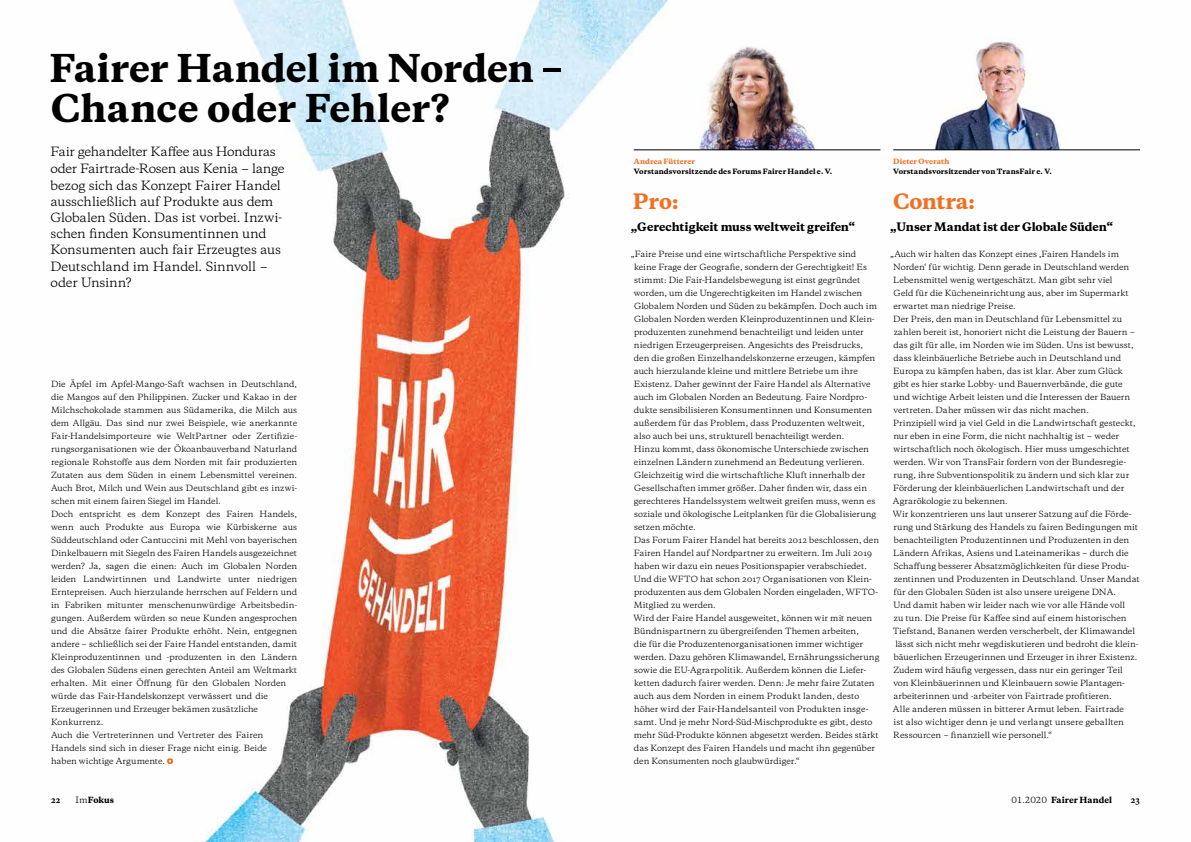
<style>
.page{position:relative;width:1191px;height:842px;background:#fff}
.page>*{position:absolute;margin:0;border:0;box-sizing:border-box;transform-origin:0 0}
.t1{font:800 36px/40px "Galaxie Copernicus";color:#000}
.t2{font:800 20px "Galaxie Copernicus";letter-spacing:-.005em;color:#f36f21}
.t3{font:12px/16.4px "Galaxie Copernicus";letter-spacing:-.015em;color:#000}
.t4{font:800 11px "Galaxie Copernicus";letter-spacing:-.01em;color:#000}
.t5{font:8px/13px "Galaxie Copernicus";color:#000}
.t6{font:800 8px "Galaxie Copernicus";letter-spacing:.005em;color:#000}
.t7{font:700 8px "Galaxie Copernicus";color:#000}
.t8{font:800 6.9px "Galaxie Copernicus";letter-spacing:.01em;color:#000}
.t9{font:800 6.9px "Galaxie Copernicus";letter-spacing:.01em;color:#f36f21}
.s1{font-family:"Executive 45";font-weight:300}
.s2{font-weight:400;font-size:8.2px}
.s3{font-weight:400}
</style>
<div class="page">
<img style="left:169px;top:0;width:971px;height:842px">
<svg style="left:167px;top:758px;width:6px;height:6px"></svg>
<img style="left:655px;top:40px;width:164px;height:110px">
<hr style="left:634px;top:150px;width:246px;height:1px;background:#000">
<img style="left:916px;top:27px;width:199px;height:123px">
<hr style="left:893px;top:150px;width:247px;height:1px;background:#000">
<hr style="left:543px;top:69px;width:18px;height:3px;background:#000">
<h1 class="t1" style="left:50px;top:48px;width:486px">Fairer Handel im Norden<br>Chance oder Fehler?</h1>
<p class="t3" style="left:50px;top:143px;width:236px">Fair gehandelter Kaffee aus Honduras oder Fairtrade-Rosen aus Kenia <span class="s1">–</span> lange bezog sich das Konzept Fairer Handel ausschließlich auf Produkte aus dem Globalen Süden. Das ist vorbei. Inzwi&shy;schen finden Konsumentinnen und Konsumenten auch fair Erzeugtes aus Deutschland im Handel. Sinnvoll <span class="s1">– </span>oder Unsinn?</p>
<p class="t5" style="left:51px;top:378px;width:248px">Die Äpfel im Apfel-Mango-Saft wachsen in Deutschland, die Mangos auf den Philippinen. Zucker und Kakao in der Milchschokolade stammen aus Südamerika, die Milch aus dem Allgäu. Das sind nur zwei Beispiele, wie anerkannte Fair-Handelsimporteure wie WeltPartner oder Zertifizie&shy;rungsorganisationen wie der Ökoanbauverband Naturland regionale Rohstoffe aus dem Norden mit fair produzierten Zutaten aus dem Süden in einem Lebensmittel vereinen.<br>Auch Brot, Milch und Wein aus Deutschland gibt es inzwi&shy;schen mit einem fairen Siegel im Handel.<br>Doch entspricht es dem Konzept des Fairen Handels, wenn auch Produkte aus Europa wie Kürbiskerne aus Süddeutschland oder Cantuccini mit Mehl von bayerischen Dinkelbauern mit Siegeln des Fairen Handels ausgezeichnet werden? Ja, sagen die einen: Auch im Globalen Norden leiden Landwirtinnen und Landwirte unter niedrigen Erntepreisen. Auch hierzulande herrschen auf Feldern und in Fabriken mitunter menschenunwürdige Arbeitsbedin&shy;gungen. Außerdem würden so neue Kunden angesprochen und die Absätze fairer Produkte erhöht. Nein, entgegnen andere <span class="s1">–</span> schließlich sei der Faire Handel entstanden, damit Kleinproduzentinnen und -produzenten in den Ländern des Globalen Südens einen gerechten Anteil am Weltmarkt erhalten. Mit einer Öffnung für den Globalen Norden würde das Fair-Handelskonzept verwässert und die Erzeugerinnen und Erzeuger bekämen zusätzliche Konkurrenz.<br>Auch die Vertreterinnen und Vertreter des Fairen Handels sind sich in dieser Frage nicht einig. Beide<br>haben wichtige Argumente.</p>
<p class="t9" style="left:634px;top:156px;width:63px">Andrea Fütterer</p>
<p class="t8" style="left:634px;top:167px;width:200px">Vorstandsvorsitzende des Forums Fairer Handel e. V.</p>
<h2 class="t2" style="left:633px;top:188px;width:47px">Pro:</h2>
<h3 class="t4" style="left:630px;top:220px;width:227px">„Gerechtigkeit muss weltweit greifen“</h3>
<p class="t5" style="left:633px;top:248px;width:247px;text-indent:-3px">„Faire Preise und eine wirtschaftliche Perspektive sind keine Frage der Geografie, sondern der Gerechtigkeit! Es stimmt: Die Fair-Handelsbewegung ist einst gegründet worden, um die Ungerechtigkeiten im Handel zwischen Globalem Norden und Süden zu bekämpfen. Doch auch im Globalen Norden werden Kleinproduzentinnen und Klein&shy;produzenten zunehmend benachteiligt und leiden unter niedrigen Erzeugerpreisen. Angesichts des Preisdrucks, den die großen Einzelhandelskonzerne erzeugen, kämpfen auch hierzulande kleine und mittlere Betriebe um ihre Existenz. Daher gewinnt der Faire Handel als Alternative auch im Globalen Norden an Bedeutung. Faire Nordpro&shy;dukte sensibilisieren Konsumentinnen und Konsumenten außerdem für das Problem, dass Produzenten weltweit, also auch bei uns, strukturell benachteiligt werden.<br>Hinzu kommt, dass ökonomische Unterschiede zwischen einzelnen Ländern zunehmend an Bedeutung verlieren.<br>Gleichzeitig wird die wirtschaftliche Kluft innerhalb der Gesellschaften immer größer. Daher finden wir, dass ein gerechteres Handelssystem weltweit greifen muss, wenn es soziale und ökologische Leitplanken für die Globalisierung setzen möchte.<br>Das Forum Fairer Handel hat bereits 2012 beschlossen, den Fairen Handel auf Nordpartner zu erweitern. Im Juli 2019 haben wir dazu ein neues Positionspapier verabschiedet.<br>Und die WFTO hat schon 2017 Organisationen von Klein&shy;produzenten aus dem Globalen Norden eingeladen, WFTO-Mitglied zu werden.<br>Wird der Faire Handel ausgeweitet, können wir mit neuen Bündnispartnern zu übergreifenden Themen arbeiten,<br>die für die Produzentenorganisationen immer wichtiger werden. Dazu gehören Klimawandel, Ernährungssicherung sowie die EU-Agrarpolitik. Außerdem können die Liefer&shy;ketten dadurch fairer werden. Denn: Je mehr faire Zutaten auch aus dem Norden in einem Produkt landen, desto höher wird der Fair-Handelsanteil von Produkten insge&shy;samt. Und je mehr Nord-Süd-Mischprodukte es gibt, desto mehr Süd-Produkte können abgesetzt werden. Beides stärkt das Konzept des Fairen Handels und macht ihn gegenüber den Konsumenten noch glaubwürdiger.“</p>
<p class="t9" style="left:893px;top:156px;width:58px">Dieter Overath</p>
<p class="t8" style="left:893px;top:167px;width:160px">Vorstandsvorsitzender von TransFair e. V.</p>
<h2 class="t2" style="left:893px;top:188px;width:84px">Contra:</h2>
<h3 class="t4" style="left:890px;top:220px;width:225px">„Unser Mandat ist der Globale Süden“</h3>
<p class="t5" style="left:890px;top:248px;width:230px">„Auch wir halten das Konzept eines ‚Fairen Handels im</p>
<p class="t5" style="left:893px;top:261px;width:237px">Norden‘ für wichtig. Denn gerade in Deutschland werden</p>
<p class="t5" style="left:893px;top:274px;width:221px">Lebensmittel wenig wertgeschätzt. Man gibt sehr viel</p>
<p class="t5" style="left:893px;top:287px;width:236px">Geld für die Kücheneinrichtung aus, aber im Supermarkt</p>
<p class="t5" style="left:893px;top:300px;width:124px">erwartet man niedrige Preise.</p>
<p class="t5" style="left:893px;top:313px;width:230px">Der Preis, den man in Deutschland für Lebensmittel zu</p>
<p class="t5" style="left:893px;top:326px;width:243px">zahlen bereit ist, honoriert nicht die Leistung der Bauern <span class="s1">–</span></p>
<p class="t5" style="left:893px;top:339px;width:242px">das gilt für alle, im Norden wie im Süden. Uns ist bewusst,</p>
<p class="t5" style="left:893px;top:352px;width:229px">dass kleinbäuerliche Betriebe auch in Deutschland und</p>
<p class="t5" style="left:893px;top:365px;width:231px">Europa zu kämpfen haben, das ist klar. Aber zum Glück</p>
<p class="t5" style="left:893px;top:378px;width:231px">gibt es hier starke Lobby- und Bauernverbände, die gute</p>
<p class="t5" style="left:893px;top:391px;width:238px">und wichtige Arbeit leisten und die Interessen der Bauern</p>
<p class="t5" style="left:893px;top:404px;width:197px">vertreten. Daher müssen wir das nicht machen.</p>
<p class="t5" style="left:893px;top:417px;width:244px">Prinzipiell wird ja viel Geld in die Landwirtschaft gesteckt,</p>
<p class="t5" style="left:893px;top:430px;width:227px">nur eben in eine Form, die nicht nachhaltig ist <span class="s1">–</span> weder</p>
<p class="t5" style="left:893px;top:443px;width:238px">wirtschaftlich noch ökologisch. Hier muss umgeschichtet</p>
<p class="t5" style="left:893px;top:456px;width:234px">werden. Wir von TransFair fordern von der Bundesregie-</p>
<p class="t5" style="left:893px;top:469px;width:237px">rung, ihre Subventionspolitik zu ändern und sich klar zur</p>
<p class="t5" style="left:893px;top:482px;width:232px">Förderung der kleinbäuerlichen Landwirtschaft und der</p>
<p class="t5" style="left:893px;top:495px;width:116px">Agrarökologie zu bekennen.</p>
<p class="t5" style="left:893px;top:508px;width:240px">Wir konzentrieren uns laut unserer Satzung auf die Förde-</p>
<p class="t5" style="left:893px;top:521px;width:246px">rung und Stärkung des Handels zu fairen Bedingungen mit</p>
<p class="t5" style="left:894px;top:534px;width:237px">benachteiligten Produzentinnen und Produzenten in den</p>
<p class="t5" style="left:893px;top:547px;width:237px">Ländern Afrikas, Asiens und Lateinamerikas <span class="s1">–</span> durch die</p>
<p class="t5" style="left:893px;top:560px;width:237px">Schaffung besserer Absatzmöglichkeiten für diese Produ-</p>
<p class="t5" style="left:893px;top:573px;width:247px">zentinnen und Produzenten in Deutschland. Unser Mandat</p>
<p class="t5" style="left:893px;top:586px;width:224px">für den Globalen Süden ist also unsere ureigene DNA.</p>
<p class="t5" style="left:893px;top:599px;width:233px">Und damit haben wir leider nach wie vor alle Hände voll</p>
<p class="t5" style="left:893px;top:612px;width:234px">zu tun. Die Preise für Kaffee sind auf einem historischen</p>
<p class="t5" style="left:892px;top:625px;width:244px">Tiefstand, Bananen werden verscherbelt, der Klimawandel</p>
<p class="t5" style="left:895px;top:638px;width:245px">lässt sich nicht mehr wegdiskutieren und bedroht die klein-</p>
<p class="t5" style="left:894px;top:651px;width:245px">bäuerlichen Erzeugerinnen und Erzeuger in ihrer Existenz.</p>
<p class="t5" style="left:893px;top:664px;width:231px">Zudem wird häufig vergessen, dass nur ein geringer Teil</p>
<p class="t5" style="left:893px;top:677px;width:233px">von Kleinbäuerinnen und Kleinbauern sowie Plantagen-</p>
<p class="t5" style="left:893px;top:690px;width:220px">arbeiterinnen und -arbeiter von Fairtrade profitieren.</p>
<p class="t5" style="left:893px;top:703px;width:233px">Alle anderen müssen in bitterer Armut leben. Fairtrade</p>
<p class="t5" style="left:893px;top:716px;width:232px">ist also wichtiger denn je und verlangt unsere geballten</p>
<p class="t5" style="left:893px;top:729px;width:161px">Ressourcen <span class="s1">–</span> finanziell wie personell.“</p>
<p class="t7" style="left:51px;top:795px;width:11px">22</p>
<p class="t6" style="left:76px;top:795px;width:40px"><span class="s2">Im</span>Fokus</p>
<p class="t6" style="left:1011px;top:795px;width:102px"><span class="s3">01.2020</span> Fairer Handel</p>
<p class="t7" style="left:1130px;top:795px;width:11px">23</p>
</div>
